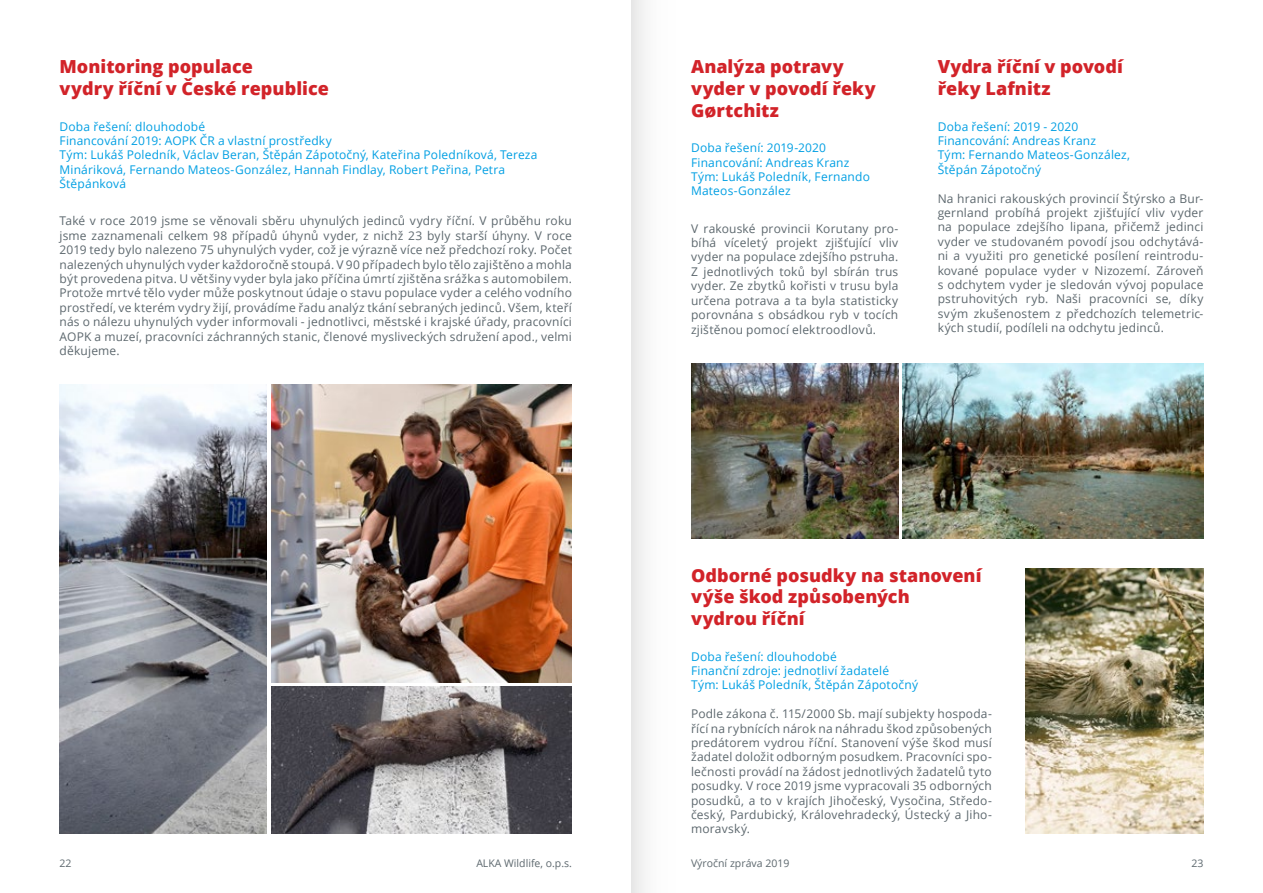
<style>
.page{position:relative;width:1263px;height:893px;background:#fff}
.page>*{position:absolute;margin:0;border:0;box-sizing:border-box;transform-origin:0 0}
.t1{font:800 18px/21.6px "Open Sans";color:#d22329}
.t2{font:12px/14.4px "Open Sans";letter-spacing:.015em;color:#5d686e;text-align:justify}
.t3{font:12px/14.4px "Open Sans";letter-spacing:.015em;color:#009fe3}
.t4{font:10.5px "Open Sans";color:#5d686e}
</style>
<div class="page">
<img style="left:271px;top:687px;width:301px;height:146px">
<img style="left:60px;top:385px;width:207px;height:448px">
<img style="left:271px;top:385px;width:301px;height:298px">
<img style="left:902px;top:363px;width:301px;height:175px">
<img style="left:691px;top:363px;width:207px;height:175px">
<img style="left:1025px;top:568px;width:178px;height:265px">
<div style="left:631px;top:0;width:48px;height:893px;background:linear-gradient(to right,#ededed,#fff)"></div>
<h1 class="t1" style="left:60px;top:55px;width:271px">Monitoring populace<br>vydry říční v České republice</h1>
<p class="t3" style="left:60px;top:119px;width:479px">Doba řešení: dlouhodobé<br>Financování 2019: AOPK ČR a vlastní prostředky<br>Tým: Lukáš Poledník, Václav Beran, Štěpán Zápotočný, Kateřina Poledníková, Tereza Mináriková, Fernando Mateos-González, Hannah Findlay, Robert Peřina, Petra Štěpánková</p>
<p class="t2" style="left:60px;top:214px;width:514px">Také v roce 2019 jsme se věnovali sběru uhynulých jedinců vydry říční. V průběhu roku jsme zaznamenali celkem 98 případů úhynů vyder, z nichž 23 byly starší úhyny. V roce 2019 tedy bylo nalezeno 75 uhynulých vyder, což je výrazně více než předchozí roky. Počet nalezených uhynulých vyder každoročně stoupá. V 90 případech bylo tělo zajištěno a mohla být provedena pitva. U většiny vyder byla jako příčina úmrtí zjištěna srážka s automobilem.<br>Protože mrtvé tělo vyder může poskytnout údaje o stavu populace vyder a celého vodního prostředí, ve kterém vydry žijí, provádíme řadu analýz tkání sebraných jedinců. Všem, kteří nás o nálezu uhynulých vyder informovali - jednotlivci, městské i krajské úřady, pracovníci AOPK a muzeí, pracovníci záchranných stanic, členové mysliveckých sdružení apod., velmi děkujeme.</p>
<h1 class="t1" style="left:691px;top:55px;width:186px">Analýza potravy vyder v povodí řeky<br>Gørtchitz</h1>
<p class="t3" style="left:691px;top:140px;width:180px">Doba řešení: 2019-2020<br>Financování: Andreas Kranz<br>Tým: Lukáš Poledník, Fernando<br>Mateos-González</p>
<p class="t2" style="left:691px;top:221px;width:209px">V rakouské provincii Korutany pro&shy;bíhá víceletý projekt zjišťující vliv vyder na populace zdejšího pstruha.<br>Z jednotlivých toků byl sbírán trus vyder. Ze zbytků kořisti v trusu byla určena potrava a ta byla statisticky porovnána s obsádkou ryb v tocích zjištěnou pomocí elektroodlovů.</p>
<h1 class="t1" style="left:938px;top:55px;width:187px">Vydra říční v povodí řeky Lafnitz</h1>
<p class="t3" style="left:938px;top:119px;width:194px">Doba řešení: 2019 - 2020<br>Financování: Andreas Kranz<br>Tým: Fernando Mateos-González,<br>Štěpán Zápotočný</p>
<p class="t2" style="left:938px;top:191px;width:267px">Na hranici rakouských provincií Štýrsko a Bur&shy;gernland probíhá projekt zjišťující vliv vyder na populace zdejšího lipana, přičemž jedinci vyder ve studovaném povodí jsou odchytává&shy;ni a využiti pro genetické posílení reintrodu&shy;kované populace vyder v Nizozemí. Zároveň s odchytem vyder je sledován vývoj populace pstruhovitých ryb. Naši pracovníci se, díky svým zkušenostem z předchozích telemetric&shy;kých studií, podíleli na odchytu jedinců.</p>
<h1 class="t1" style="left:691px;top:563px;width:292px">Odborné posudky na stanovení výše škod způsobených<br>vydrou říční</h1>
<p class="t3" style="left:691px;top:649px;width:228px">Doba řešení: dlouhodobé<br>Finanční zdroje: jednotliví žadatelé<br>Tým: Lukáš Poledník, Štěpán Zápotočný</p>
<p class="t2" style="left:691px;top:706px;width:302px">Podle zákona č. 115/2000 Sb. mají subjekty hospoda&shy;řící na rybnících nárok na náhradu škod způsobených predátorem vydrou říční. Stanovení výše škod musí žadatel doložit odborným posudkem. Pracovníci spo&shy;lečnosti provádí na žádost jednotlivých žadatelů tyto posudky. V roce 2019 jsme vypracovali 35 odborných posudků, a to v krajích Jihočeský, Vysočina, Středo&shy;český, Pardubický, Královehradecký, Ústecký a Jiho&shy;moravský.</p>
<p class="t4" style="left:60px;top:856px;width:14px">22</p>
<p class="t4" style="left:476px;top:856px;width:97px">ALKA Wildlife, o.p.s.</p>
<p class="t4" style="left:691px;top:856px;width:100px">Výroční zpráva 2019</p>
<p class="t4" style="left:1191px;top:856px;width:14px">23</p>
</div>
